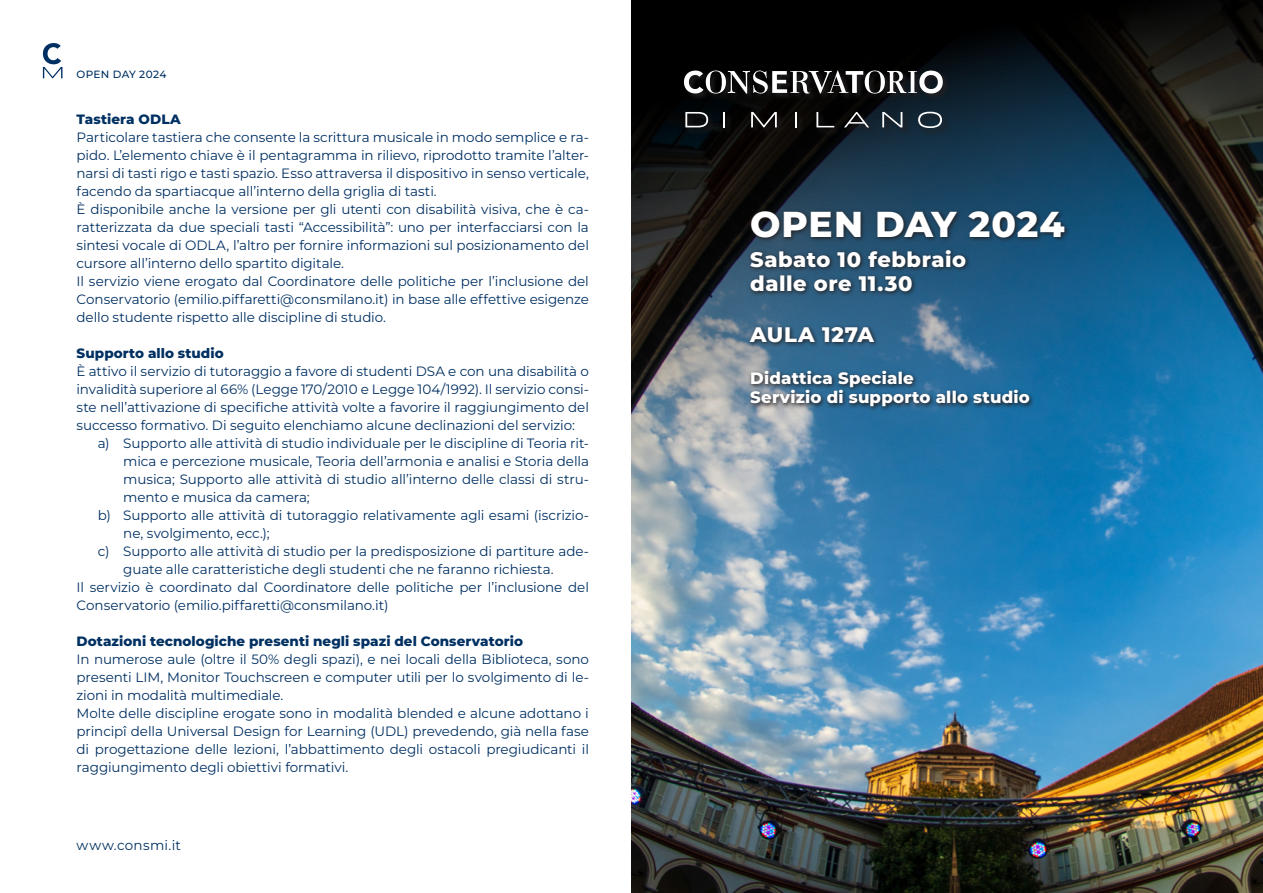
<style>
.page{position:relative;width:1263px;height:893px;background:#fff}
.page>*{position:absolute;margin:0;border:0;box-sizing:border-box;transform-origin:0 0}
.t1{font:800 36px "Montserrat";letter-spacing:.025em;color:#fff}
.t2{font:800 21px "Montserrat";letter-spacing:.025em;color:#fff}
.t3{font:800 16.5px "Montserrat";letter-spacing:.015em;color:#fff}
.No_Spacing{font:13.5px/18px "Montserrat";letter-spacing:-.005em;color:#003062;text-align:justify}
.t4{font:800 13.5px "Montserrat";letter-spacing:.005em;color:#003062}
.No_Spacing-2{font:13.5px "Montserrat";letter-spacing:.025em;color:#003062}
.t5{font:500 10.5px "Montserrat";letter-spacing:.025em;color:#003062}
</style>
<div class="page">
<img style="left:631px;top:0;width:632px;height:893px">
<svg style="left:747px;top:208px;width:324px;height:204px;background:#2b5979"></svg>
<svg style="left:683px;top:69px;width:267px;height:67px;background:#0b1013"></svg>
<svg style="left:684px;top:70px;width:259px;height:24px"></svg>
<svg style="left:685px;top:112px;width:23px;height:15px"></svg>
<svg style="left:723px;top:112px;width:2px;height:15px"></svg>
<svg style="left:751px;top:112px;width:26px;height:15px"></svg>
<svg style="left:795px;top:112px;width:2px;height:15px"></svg>
<svg style="left:816px;top:112px;width:18px;height:15px"></svg>
<svg style="left:844px;top:112px;width:25px;height:15px"></svg>
<svg style="left:882px;top:112px;width:20px;height:15px"></svg>
<svg style="left:918px;top:112px;width:24px;height:16px"></svg>
<svg style="left:43px;top:43px;width:19px;height:35px"></svg>
<p class="t5" style="left:77px;top:68px;width:91px">OPEN DAY 2024</p>
<p class="t4" style="left:77px;top:110px;width:106px">Tastiera ODLA</p>
<p class="No_Spacing" style="left:77px;top:127px;width:514px">Particolare tastiera che consente la scrittura musicale in modo semplice e ra&shy;pido. L’elemento chiave è il pentagramma in rilievo, riprodotto tramite l’alter&shy;narsi di tasti rigo e tasti spazio. Esso attraversa il dispositivo in senso verticale, facendo da spartiacque all’interno della griglia di tasti.</p>
<p class="No_Spacing" style="left:77px;top:199px;width:514px">È disponibile anche la versione per gli utenti con disabilità visiva, che è ca&shy;ratterizzata da due speciali tasti “Accessibilità”: uno per interfacciarsi con la sintesi vocale di ODLA, l’altro per fornire informazioni sul posizionamento del cursore all’interno dello spartito digitale.</p>
<p class="No_Spacing" style="left:77px;top:271px;width:514px">Il servizio viene erogato dal Coordinatore delle politiche per l’inclusione del Conservatorio (emilio.piffaretti@consmilano.it) in base alle effettive esigenze dello studente rispetto alle discipline di studio.</p>
<p class="t4" style="left:77px;top:344px;width:149px">Supporto allo studio</p>
<p class="No_Spacing" style="left:77px;top:361px;width:514px">È attivo il servizio di tutoraggio a favore di studenti DSA e con una disabilità o invalidità superiore al 66% (Legge 170/2010 e Legge 104/1992). Il servizio consi&shy;ste nell’attivazione di specifiche attività volte a favorire il raggiungimento del successo formativo. Di seguito elenchiamo alcune declinazioni del servizio:</p>
<p class="No_Spacing" style="left:123px;top:433px;width:467px;text-indent:-26px">a) Supporto alle attività di studio individuale per le discipline di Teoria rit&shy;mica e percezione musicale, Teoria dell’armonia e analisi e Storia della musica; Supporto alle attività di studio all’interno delle classi di stru&shy;mento e musica da camera;</p>
<p class="No_Spacing" style="left:123px;top:505px;width:467px;text-indent:-26px">b) Supporto alle attività di tutoraggio relativamente agli esami (iscrizio&shy;ne, svolgimento, ecc.);</p>
<p class="No_Spacing" style="left:123px;top:541px;width:467px;text-indent:-26px">c) Supporto alle attività di studio per la predisposizione di partiture ade&shy;guate alle caratteristiche degli studenti che ne faranno richiesta.</p>
<p class="No_Spacing" style="left:77px;top:577px;width:514px">Il servizio è coordinato dal Coordinatore delle politiche per l’inclusione del<br>Conservatorio (emilio.piffaretti@consmilano.it)</p>
<p class="t4" style="left:77px;top:632px;width:448px">Dotazioni tecnologiche presenti negli spazi del Conservatorio</p>
<p class="No_Spacing" style="left:77px;top:649px;width:514px">In numerose aule (oltre il 50% degli spazi), e nei locali della Biblioteca, sono presenti LIM, Monitor Touchscreen e computer utili per lo svolgimento di le&shy;zioni in modalità multimediale.</p>
<p class="No_Spacing" style="left:77px;top:703px;width:514px">Molte delle discipline erogate sono in modalità blended e alcune adottano i principî della Universal Design for Learning (UDL) prevedendo, già nella fase di progettazione delle lezioni, l’abbattimento degli ostacoli pregiudicanti il raggiungimento degli obiettivi formativi.</p>
<p class="No_Spacing-2" style="left:77px;top:837px;width:106px">www.consmi.it</p>
<p class="t1" style="left:750px;top:200px;width:316px">OPEN DAY 2024</p>
<p class="t2" style="left:750px;top:245px;width:217px">Sabato 10 febbraio</p>
<p class="t2" style="left:750px;top:269px;width:164px">dalle ore 11.30</p>
<p class="t2" style="left:750px;top:320px;width:125px">AULA 127A</p>
<p class="t3" style="left:750px;top:367px;width:165px">Didattica Speciale</p>
<p class="t3" style="left:750px;top:387px;width:281px">Servizio di supporto allo studio</p>
</div>
